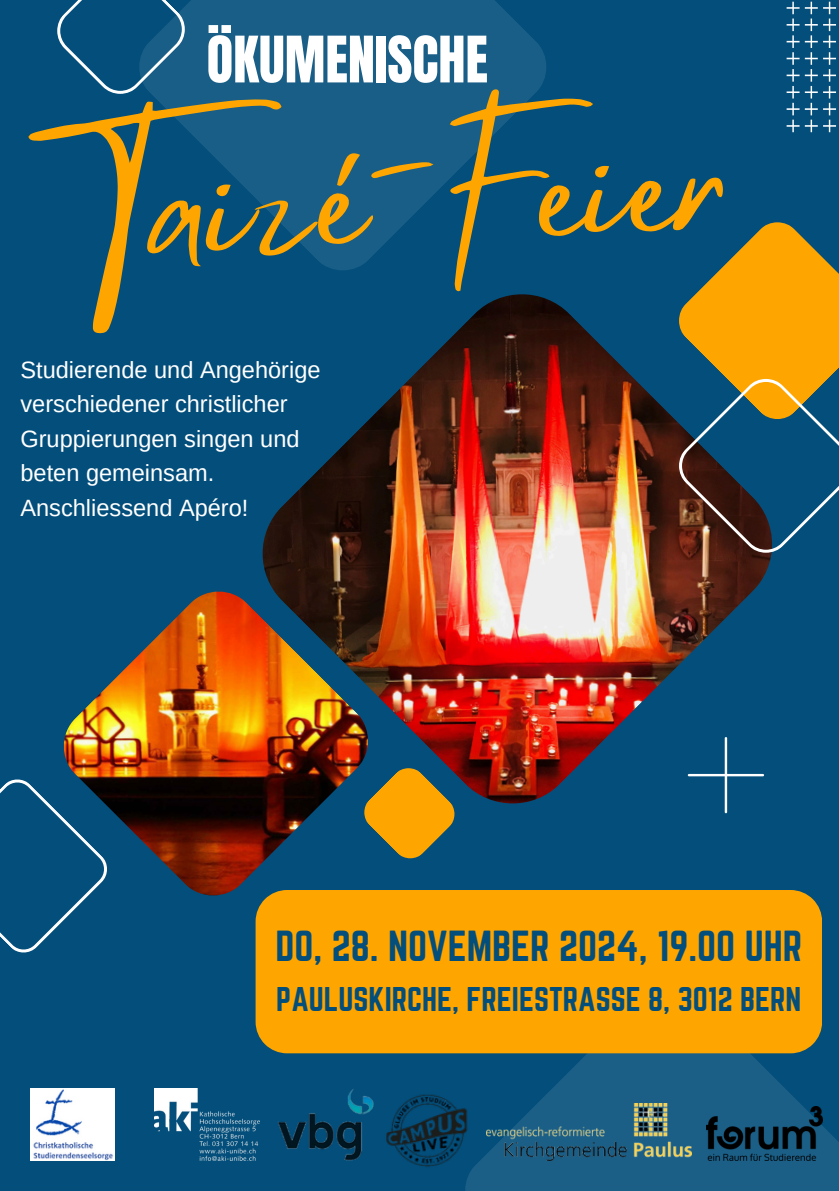
<style>
.page{position:relative;width:839px;height:1191px;background:#fff}
.page>*{position:absolute;margin:0;border:0;box-sizing:border-box;transform-origin:0 0}
.t1{font:153.8px "Mistrully";color:#ffa500}
.t2{font:54.4px "Anton";color:#fff}
.t3{font:38px "Norwester";color:#034e7b}
.t4{font:30px "Norwester";color:#034e7b}
.t5{font:23.6px/34.4px "Arimo";color:#fff}
</style>
<div class="page">
<div style="left:0;top:0;width:838px;height:1191px;background:#034e7b"></div>
<svg style="left:152px;top:0;width:394px;height:270px;fill:#195e87"></svg>
<svg style="left:461px;top:983px;width:377px;height:208px;fill:#1b5f87"></svg>
<img style="left:262px;top:294px;width:510px;height:510px">
<img style="left:64px;top:588px;width:308px;height:308px">
<svg style="left:364px;top:768px;width:90px;height:90px"></svg>
<svg style="left:0;top:778px;width:109px;height:175px"></svg>
<svg style="left:57px;top:0;width:128px;height:94px"></svg>
<svg style="left:679px;top:222px;width:159px;height:331px"></svg>
<svg style="left:823px;top:2px;width:13px;height:130px"></svg>
<svg style="left:786px;top:2px;width:31px;height:130px"></svg>
<div style="left:255px;top:890px;width:566px;height:163px;background:#ffa500"></div>
<img style="left:386px;top:1089px;width:86px;height:85px">
<img style="left:278px;top:1089px;width:95px;height:72px">
<img style="left:707px;top:1107px;width:115px;height:54px">
<img style="left:154px;top:1089px;width:105px;height:72px">
<img style="left:30px;top:1089px;width:84px;height:72px">
<svg style="left:687px;top:737px;width:77px;height:76px"></svg>
<img style="left:486px;top:1103px;width:205px;height:57px">
<h3 class="t2" style="left:207px;top:21px;width:283px">ÖKUMENISCHE</h3>
<p class="t1" style="left:61px;top:91px;width:664px;rotate:-3deg">Taizé-Feier</p>
<p class="t5" style="left:20px;top:352px;width:301px">Studierende und Angehörige verschiedener christlicher<br>Gruppierungen singen und beten gemeinsam.<br>Anschliessend Apéro!</p>
<p class="t3" style="left:275px;top:923px;width:528px">DO, 28. NOVEMBER 2024, 19.00 UHR</p>
<p class="t4" style="left:276px;top:981px;width:526px">PAULUSKIRCHE, FREIESTRASSE 8, 3012 BERN</p>
</div>
